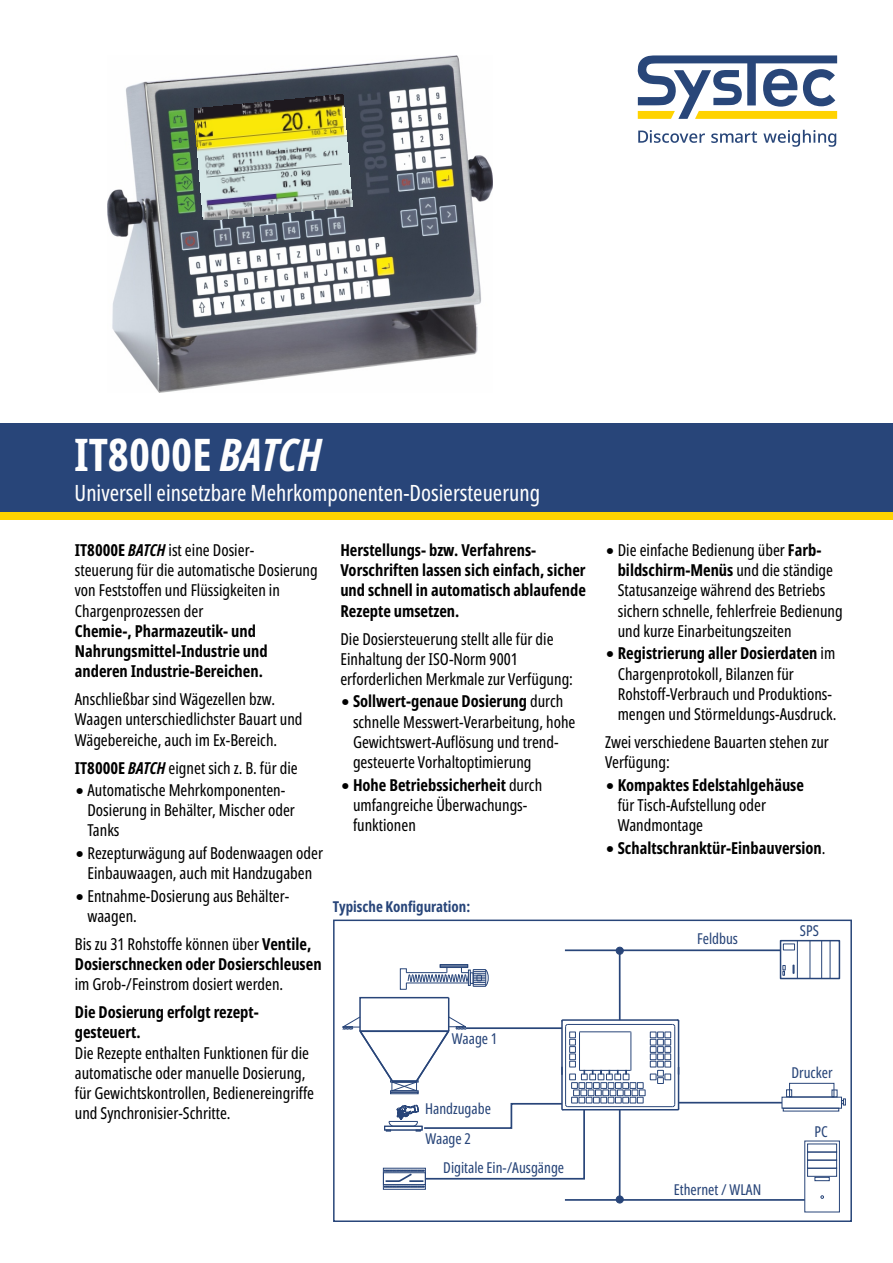
<style>
.page{position:relative;width:893px;height:1263px;background:#fff}
.page>*{position:absolute;margin:0;border:0;box-sizing:border-box;transform-origin:0 0}
.t1{font:700 extra-condensed 45px "Noto Sans";color:#fefefe}
.t2{font:extra-condensed 22.5px "Noto Sans";color:#fefefe}
.t3{font:extra-condensed 16.5px/20.2px "Noto Sans";color:#000}
.t4{font:700 extra-condensed 16.5px/20.2px "Noto Sans";color:#000}
.t5{font:extra-condensed 15px "Noto Sans";color:#284579}
.t6{font:700 extra-condensed 15px "Noto Sans";color:#284579}
.s1{font-style:italic}
.s2{font-weight:700}
.s3{font-weight:700;font-style:italic}
.s4{font-weight:400}
</style>
<div class="page">
<div style="left:333px;top:919px;width:519px;height:303px;border:2px solid #284579"></div>
<div style="left:0;top:423px;width:893px;height:89px;background:#284579"></div>
<div style="left:0;top:512px;width:893px;height:8px;background:#ffd300"></div>
<img style="left:107px;top:55px;width:385px;height:338px">
<hr style="left:679px;top:1102px;width:103px;height:1px;background:#284579">
<div style="left:616px;top:1196px;width:7px;height:7px;background:#284579;border:1px solid #284579;border-radius:50%"></div>
<div style="left:789px;top:1083px;width:45px;height:14px;border:1px solid #284579"></div>
<div style="left:782px;top:1097px;width:60px;height:11px;border:1px solid #284579"></div>
<div style="left:783px;top:1108px;width:56px;height:3px;border:1px solid #284579"></div>
<svg style="left:841px;top:1098px;width:5px;height:7px"></svg>
<div style="left:786px;top:1089px;width:6px;height:8px;border:1px solid #284579"></div>
<div style="left:832px;top:1089px;width:5px;height:8px;border:1px solid #284579"></div>
<hr style="left:565px;top:1199px;width:240px;height:2px;background:#284579">
<hr style="left:619px;top:1110px;width:2px;height:89px;background:#284579">
<div style="left:804px;top:1140px;width:36px;height:72px;border:1px solid #284579"></div>
<div style="left:807px;top:1152px;width:30px;height:8px;border:1px solid #284579"></div>
<div style="left:807px;top:1160px;width:30px;height:8px;border:1px solid #284579"></div>
<div style="left:807px;top:1168px;width:30px;height:8px;border:1px solid #284579"></div>
<div style="left:815px;top:1177px;width:14px;height:4px;border:1px solid #284579"></div>
<div style="left:616px;top:947px;width:7px;height:7px;background:#284579;border:1px solid #284579;border-radius:50%"></div>
<hr style="left:565px;top:949px;width:215px;height:2px;background:#284579">
<hr style="left:619px;top:951px;width:2px;height:69px;background:#284579">
<div style="left:383px;top:1168px;width:43px;height:21px;border:1px solid #284579"></div>
<div style="left:780px;top:940px;width:60px;height:39px;border:1px solid #284579"></div>
<hr style="left:797px;top:941px;width:1px;height:37px;background:#284579">
<hr style="left:810px;top:941px;width:1px;height:37px;background:#284579">
<hr style="left:821px;top:941px;width:1px;height:37px;background:#284579">
<hr style="left:830px;top:941px;width:1px;height:37px;background:#284579">
<div style="left:783px;top:944px;width:12px;height:6px;border:1px solid #284579"></div>
<svg style="left:783px;top:965px;width:2px;height:10px"></svg>
<div style="left:440px;top:964px;width:28px;height:2px;border:1px solid #284579"></div>
<svg style="left:399px;top:966px;width:90px;height:24px"></svg>
<svg style="left:342px;top:996px;width:338px;height:191px"></svg>
<svg style="left:638px;top:130px;width:67px;height:13px"></svg>
<svg style="left:711px;top:131px;width:46px;height:12px"></svg>
<svg style="left:763px;top:130px;width:73px;height:17px"></svg>
<svg style="left:637px;top:55px;width:200px;height:64px"></svg>
<img style="left:194px;top:95px;width:158px;height:125px">
<h1 class="t1" style="left:74px;top:423px;width:249px">IT8000E <span class="s1">BATCH</span></h1>
<h2 class="t2" style="left:75px;top:477px;width:467px">Universell einsetzbare Mehrkomponenten-Dosiersteuerung</h2>
<p class="t3" style="left:75px;top:539px;width:244px"><span class="s2">IT8000E</span> <span class="s3">BATCH</span> ist eine Dosier-<br>steuerung für die automatische Dosierung von Feststoffen und Flüssigkeiten in Chargenprozessen der</p>
<p class="t4" style="left:75px;top:620px;width:194px">Chemie-, Pharmazeutik- und<br>Nahrungsmittel-Industrie und anderen Industrie-Bereichen.</p>
<p class="t3" style="left:75px;top:689px;width:229px">Anschließbar sind Wägezellen bzw.<br>Waagen unterschiedlichster Bauart und<br>Wägebereiche, auch im Ex-Bereich.</p>
<p class="t3" style="left:75px;top:756px;width:224px;line-height:22.5px;text-align:center"><span class="s2">IT8000E</span> <span class="s3">BATCH</span> eignet sich z. B. für die<br>Automatische Mehrkomponenten-</p>
<p class="t3" style="left:87px;top:800px;width:209px">Dosierung in Behälter, Mischer oder<br>Tanks</p>
<p class="t3" style="left:87px;top:842px;width:237px">Rezepturwägung auf Bodenwaagen oder<br>Einbauwaagen, auch mit Handzugaben</p>
<p class="t3" style="left:87px;top:885px;width:203px">Entnahme-Dosierung aus Behälter&shy;waagen.</p>
<p class="t4" style="left:75px;top:933px;width:248px"><span class="s4">Bis zu 31 Rohstoffe können über</span> Ventile,<br>Dosierschnecken oder Dosierschleusen</p>
<p class="t3" style="left:75px;top:974px;width:210px">im Grob-/Feinstrom dosiert werden.</p>
<p class="t4" style="left:75px;top:1001px;width:185px">Die Dosierung erfolgt rezept&shy;gesteuert.</p>
<p class="t3" style="left:75px;top:1042px;width:241px">Die Rezepte enthalten Funktionen für die automatische oder manuelle Dosierung, für Gewichtskontrollen, Bedienereingriffe und Synchronisier-Schritte.</p>
<p class="t4" style="left:340px;top:539px;width:247px">Herstellungs- bzw. Verfahrens-Vorschriften lassen sich einfach, sicher und schnell in automatisch ablaufende Rezepte umsetzen.</p>
<p class="t3" style="left:340px;top:628px;width:234px">Die Dosiersteuerung stellt alle für die<br>Einhaltung der ISO-Norm 9001 erforderlichen Merkmale zur Verfügung:</p>
<p class="t3" style="left:353px;top:691px;width:224px"><span class="s2">Sollwert-genaue Dosierung</span> durch schnelle Messwert-Verarbeitung, hohe Gewichtswert-Auflösung und trend&shy;gesteuerte Vorhaltoptimierung</p>
<p class="t3" style="left:353px;top:774px;width:191px"><span class="s2">Hohe Betriebssicherheit</span> durch umfangreiche Überwachungs&shy;funktionen</p>
<p class="t6" style="left:333px;top:896px;width:139px">Typische Konfiguration:</p>
<p class="t5" style="left:452px;top:1028px;width:47px">Waage 1</p>
<p class="t5" style="left:425px;top:1098px;width:67px">Handzugabe</p>
<p class="t5" style="left:425px;top:1128px;width:47px">Waage 2</p>
<p class="t5" style="left:443px;top:1157px;width:122px">Digitale Ein-/Ausgänge</p>
<p class="t3" style="left:618px;top:539px;width:226px">Die einfache Bedienung über <span class="s2">Farb&shy;bildschirm-Menüs</span> und die ständige Statusanzeige während des Betriebs sichern schnelle, fehlerfreie Bedienung und kurze Einarbeitungszeiten</p>
<p class="t3" style="left:618px;top:643px;width:220px"><span class="s2">Registrierung aller Dosierdaten</span> im Chargenprotokoll, Bilanzen für Rohstoff-Verbrauch und Produktions&shy;mengen und Störmeldungs-Ausdruck.</p>
<p class="t3" style="left:605px;top:731px;width:225px">Zwei verschiedene Bauarten stehen zur<br>Verfügung:</p>
<p class="t4" style="left:618px;top:774px;width:188px">Kompaktes Edelstahlgehäuse</p>
<p class="t3" style="left:618px;top:794px;width:150px">für Tisch-Aufstellung oder<br>Wandmontage</p>
<p class="t4" style="left:618px;top:837px;width:209px">Schaltschranktür-Einbauversion<span class="s4">.</span></p>
<p class="t5" style="left:697px;top:928px;width:42px">Feldbus</p>
<p class="t5" style="left:800px;top:920px;width:21px">SPS</p>
<p class="t5" style="left:674px;top:1179px;width:89px">Ethernet / WLAN</p>
<p class="t5" style="left:791px;top:1062px;width:43px">Drucker</p>
<p class="t5" style="left:814px;top:1121px;width:15px">PC</p>
</div>
